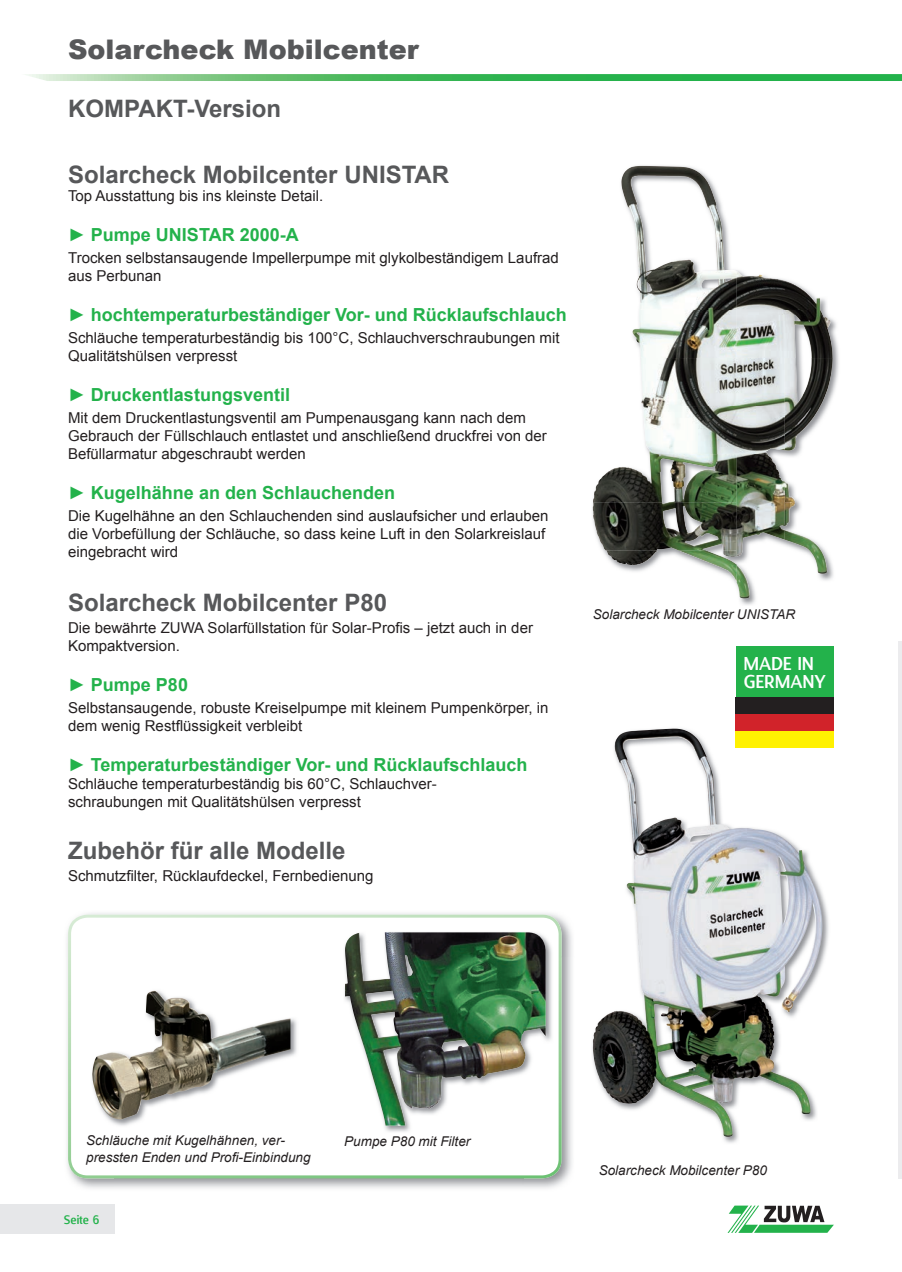
<style>
.page{position:relative;width:902px;height:1272px;background:#fff}
.page>*{position:absolute;margin:0;border:0;box-sizing:border-box;transform-origin:0 0}
.t1{font:900 27px "Arial";color:#57585a}
.t2{font:700 24px "Arial";color:#57585a}
.t3{font:18.15px/18.1px "Designosaur";letter-spacing:.01em;color:#fff}
.t4{font:700 18px "Arial";color:#23b24b}
.t5{font:15px/18px "Arial";color:#231f20}
.t6{font:italic 13.5px "Arial";color:#231f20}
.t7{font:12px "Designosaur";color:#23b24b}
.s1{font-weight:400}
</style>
<div class="page">
<div style="left:0;top:1203px;width:115px;height:30px;background:#e6e7e9"></div>
<svg style="left:728px;top:1205px;width:105px;height:27px"></svg>
<svg style="left:25px;top:74px;width:876px;height:7px;background:#52be6a"></svg>
<img style="left:67px;top:913px;width:505px;height:43px">
<img style="left:524px;top:956px;width:48px;height:233px">
<svg style="left:68px;top:914px;width:493px;height:264px"></svg>
<hr style="left:898px;top:641px;width:3px;height:537px;background:#ececee">
<img style="left:343px;top:930px;width:210px;height:203px">
<img style="left:345px;top:932px;width:199px;height:193px">
<img style="left:91px;top:988px;width:207px;height:139px">
<img style="left:91px;top:990px;width:199px;height:129px">
<img style="left:602px;top:165px;width:237px;height:440px">
<img style="left:621px;top:166px;width:97px;height:48px">
<img style="left:631px;top:214px;width:93px;height:48px">
<img style="left:636px;top:262px;width:100px;height:48px">
<img style="left:736px;top:271px;width:84px;height:39px">
<img style="left:632px;top:310px;width:200px;height:48px">
<img style="left:641px;top:358px;width:143px;height:48px">
<img style="left:784px;top:358px;width:48px;height:144px">
<img style="left:643px;top:406px;width:141px;height:48px">
<img style="left:592px;top:454px;width:144px;height:96px">
<img style="left:736px;top:454px;width:48px;height:144px">
<img style="left:784px;top:502px;width:43px;height:71px">
<img style="left:605px;top:550px;width:131px;height:32px">
<img style="left:613px;top:728px;width:217px;height:415px">
<img style="left:592px;top:729px;width:71px;height:374px">
<div style="left:735px;top:646px;width:98px;height:51px;background:#23b24b"></div>
<div style="left:735px;top:697px;width:98px;height:17px;background:#231f20"></div>
<div style="left:735px;top:714px;width:98px;height:16px;background:#d1232a"></div>
<div style="left:735px;top:730px;width:98px;height:17px;background:#fff101"></div>
<h1 class="t1" style="left:68px;top:30px;width:352px">Solarcheck Mobilcenter</h1>
<h2 class="t2" style="left:68px;top:92px;width:214px">KOMPAKT-Version</h2>
<h2 class="t2" style="left:68px;top:159px;width:382px">Solarcheck Mobilcenter UNISTAR</h2>
<p class="t5" style="left:68px;top:187px;width:257px">Top Ausstattung bis ins kleinste Detail.</p>
<p class="t4" style="left:68px;top:223px;width:232px"><span class="s1">►</span> Pumpe UNISTAR 2000-A</p>
<p class="t5" style="left:68px;top:249px;width:492px">Trocken selbstansaugende Impellerpumpe mit glykolbeständigem Laufrad aus Perbunan</p>
<p class="t4" style="left:68px;top:303px;width:500px">► hochtemperaturbeständiger Vor- und Rücklaufschlauch</p>
<p class="t5" style="left:68px;top:329px;width:493px">Schläuche temperaturbeständig bis 100°C, Schlauchverschraubungen mit<br>Qualitätshülsen verpresst</p>
<p class="t4" style="left:68px;top:382px;width:223px">► Druckentlastungsventil</p>
<p class="t5" style="left:68px;top:409px;width:480px">Mit dem Druckentlastungsventil am Pumpenausgang kann nach dem<br>Gebrauch der Füllschlauch entlastet und anschließend druckfrei von der<br>Befüllarmatur abgeschraubt werden</p>
<p class="t4" style="left:68px;top:480px;width:328px">► Kugelhähne an den Schlauchenden</p>
<p class="t5" style="left:68px;top:507px;width:482px">Die Kugelhähne an den Schlauchenden sind auslaufsicher und erlauben die Vorbefüllung der Schläuche, so dass keine Luft in den Solarkreislauf eingebracht wird</p>
<h2 class="t2" style="left:68px;top:586px;width:320px">Solarcheck Mobilcenter P80</h2>
<p class="t5" style="left:68px;top:619px;width:466px">Die bewährte ZUWA Solarfüllstation für Solar-Profis – jetzt auch in der<br>Kompaktversion.</p>
<p class="t4" style="left:68px;top:672px;width:121px"><span class="s1">►</span> Pumpe P80</p>
<p class="t5" style="left:68px;top:699px;width:482px">Selbstansaugende, robuste Kreiselpumpe mit kleinem Pumpenkörper, in dem wenig Restflüssigkeit verbleibt</p>
<p class="t4" style="left:68px;top:752px;width:461px"><span class="s1">►</span> Temperaturbeständiger Vor- und Rücklaufschlauch</p>
<p class="t5" style="left:68px;top:774px;width:370px">Schläuche temperaturbeständig bis 60°C, Schlauchver&shy;schraubungen mit Qualitätshülsen verpresst</p>
<h2 class="t2" style="left:68px;top:834px;width:279px">Zubehör für alle Modelle</h2>
<p class="t5" style="left:68px;top:866px;width:307px">Schmutzfilter, Rücklaufdeckel, Fernbedienung</p>
<p class="t6" style="left:592px;top:606px;width:204px">Solarcheck Mobilcenter UNISTAR</p>
<p class="t3" style="left:743px;top:654px;width:83px">MADE IN<br>GERMANY</p>
<p class="t6" style="left:86px;top:1131px;width:200px">Schläuche mit Kugelhähnen, ver-</p>
<p class="t6" style="left:344px;top:1132px;width:128px">Pumpe P80 mit Filter</p>
<p class="t6" style="left:86px;top:1147px;width:226px">pressten Enden und Profi-Einbindung</p>
<p class="t7" style="left:64px;top:1209px;width:37px">Seite 6</p>
<p class="t6" style="left:598px;top:1161px;width:170px">Solarcheck Mobilcenter P80</p>
</div>
